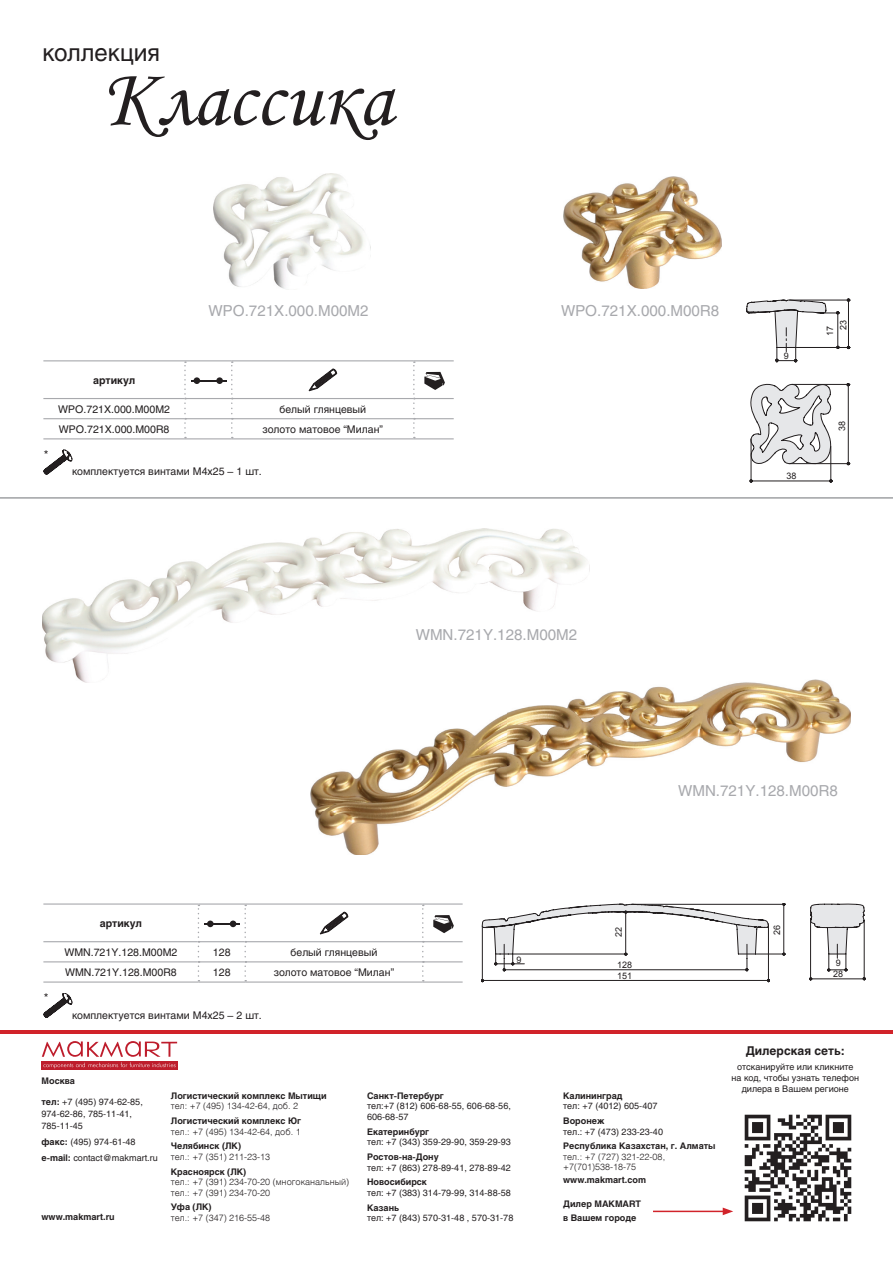
<style>
.page{position:relative;width:893px;height:1263px;background:#fff}
.page>*{position:absolute;margin:0;border:0;box-sizing:border-box;transform-origin:0 0}
.t1{font:24px "Helios";color:#231f20}
.t2{font:15px "Helios";color:#a8a9ad}
.t3{font:700 12px "Helios";color:#231f20}
.t4{font:12px "Helios";color:#231f20}
.t5{font:10.5px "Helios";color:#231f20}
.t6{font:700 10.5px "Helios";color:#231f20}
.t7{font:9px/12px "Helios";color:#231f20}
.t8{font:700 9px/13.5px "Helios";color:#231f20}
.t9{font:300 9px/10.5px "Helios";color:#231f20}
.t10{font:9px/13.4px "Arial";color:#231f20}
.s1{font-weight:700}
</style>
<div class="page">
<svg style="left:109px;top:76px;width:288px;height:64px"></svg>
<img style="left:744px;top:1114px;width:108px;height:108px">
<div style="left:42px;top:1061px;width:136px;height:9px;background:#be1d2c"></div>
<svg style="left:42px;top:1041px;width:135px;height:27px"></svg>
<hr style="left:0;top:1030px;width:893px;height:4px;background:#d1232a">
<hr style="left:653px;top:1210px;width:72px;height:2px;background:#d1232a">
<svg style="left:723px;top:1207px;width:10px;height:8px"></svg>
<img style="left:213px;top:173px;width:158px;height:116px">
<img style="left:564px;top:176px;width:157px;height:113px">
<hr style="left:43px;top:360px;width:142px;height:1px;background:#a8a9ad">
<hr style="left:185px;top:360px;width:47px;height:1px;background:#a8a9ad">
<hr style="left:232px;top:360px;width:182px;height:1px;background:#a8a9ad">
<hr style="left:414px;top:360px;width:40px;height:1px;background:#a8a9ad">
<hr style="left:43px;top:398px;width:141px;height:1px;background:#a8a9ad">
<hr style="left:186px;top:398px;width:45px;height:1px;background:#a8a9ad">
<hr style="left:233px;top:398px;width:180px;height:1px;background:#a8a9ad">
<hr style="left:415px;top:398px;width:39px;height:1px;background:#a8a9ad">
<hr style="left:43px;top:418px;width:141px;height:1px;background:#a8a9ad">
<hr style="left:43px;top:438px;width:142px;height:1px;background:#a8a9ad">
<hr style="left:186px;top:418px;width:45px;height:1px;background:#a8a9ad">
<hr style="left:185px;top:438px;width:47px;height:1px;background:#a8a9ad">
<hr style="left:233px;top:418px;width:180px;height:1px;background:#a8a9ad">
<hr style="left:415px;top:418px;width:39px;height:1px;background:#a8a9ad">
<hr style="left:232px;top:438px;width:182px;height:1px;background:#a8a9ad">
<hr style="left:414px;top:438px;width:40px;height:1px;background:#a8a9ad">
<svg style="left:184px;top:361px;width:2px;height:77px"></svg>
<svg style="left:231px;top:361px;width:2px;height:77px"></svg>
<svg style="left:413px;top:361px;width:2px;height:77px"></svg>
<div style="left:216px;top:377px;width:7px;height:7px;background:#231f20;border-radius:50%"></div>
<div style="left:194px;top:377px;width:6px;height:7px;background:#231f20;border-radius:50%"></div>
<hr style="left:191px;top:380px;width:35px;height:1px;background:#231f20">
<svg style="left:309px;top:369px;width:28px;height:22px"></svg>
<svg style="left:424px;top:372px;width:21px;height:18px"></svg>
<svg style="left:44px;top:450px;width:28px;height:25px"></svg>
<hr style="left:0;top:497px;width:893px;height:1px;background:#808285">
<img style="left:42px;top:535px;width:298px;height:147px">
<img style="left:340px;top:529px;width:247px;height:82px">
<img style="left:311px;top:713px;width:196px;height:98px">
<img style="left:507px;top:686px;width:197px;height:101px">
<img style="left:704px;top:680px;width:147px;height:83px">
<img style="left:315px;top:811px;width:116px;height:44px">
<img style="left:311px;top:680px;width:29px;height:2px">
<hr style="left:43px;top:903px;width:155px;height:2px;background:#a8a9ad">
<hr style="left:198px;top:903px;width:47px;height:2px;background:#a8a9ad">
<hr style="left:245px;top:903px;width:178px;height:2px;background:#a8a9ad">
<hr style="left:423px;top:903px;width:40px;height:2px;background:#a8a9ad">
<hr style="left:43px;top:941px;width:155px;height:1px;background:#a8a9ad">
<hr style="left:199px;top:941px;width:45px;height:1px;background:#a8a9ad">
<hr style="left:246px;top:941px;width:176px;height:1px;background:#a8a9ad">
<hr style="left:423px;top:941px;width:40px;height:1px;background:#a8a9ad">
<hr style="left:43px;top:961px;width:155px;height:1px;background:#a8a9ad">
<hr style="left:43px;top:981px;width:155px;height:2px;background:#a8a9ad">
<hr style="left:199px;top:961px;width:45px;height:1px;background:#a8a9ad">
<hr style="left:198px;top:981px;width:47px;height:2px;background:#a8a9ad">
<hr style="left:246px;top:961px;width:176px;height:1px;background:#a8a9ad">
<hr style="left:423px;top:961px;width:40px;height:1px;background:#a8a9ad">
<hr style="left:245px;top:981px;width:178px;height:2px;background:#a8a9ad">
<hr style="left:423px;top:981px;width:40px;height:2px;background:#a8a9ad">
<svg style="left:198px;top:905px;width:1px;height:76px"></svg>
<svg style="left:244px;top:905px;width:2px;height:76px"></svg>
<svg style="left:422px;top:905px;width:2px;height:76px"></svg>
<div style="left:230px;top:920px;width:6px;height:7px;background:#231f20;border-radius:50%"></div>
<div style="left:207px;top:920px;width:7px;height:7px;background:#231f20;border-radius:50%"></div>
<hr style="left:205px;top:923px;width:35px;height:1px;background:#231f20">
<svg style="left:320px;top:912px;width:28px;height:22px"></svg>
<svg style="left:433px;top:915px;width:21px;height:18px"></svg>
<svg style="left:44px;top:993px;width:28px;height:25px"></svg>
<hr style="left:789px;top:300px;width:61px;height:1px;background:#231f20">
<hr style="left:789px;top:347px;width:61px;height:1px;background:#231f20">
<hr style="left:848px;top:300px;width:1px;height:47px;background:#231f20">
<hr style="left:792px;top:384px;width:58px;height:1px;background:#231f20">
<hr style="left:790px;top:463px;width:60px;height:1px;background:#231f20">
<hr style="left:848px;top:384px;width:1px;height:80px;background:#231f20">
<hr style="left:751px;top:439px;width:1px;height:44px;background:#231f20">
<hr style="left:830px;top:446px;width:1px;height:37px;background:#231f20">
<hr style="left:751px;top:481px;width:80px;height:1px;background:#231f20">
<svg style="left:749px;top:478px;width:4px;height:5px"></svg>
<svg style="left:846px;top:461px;width:4px;height:5px"></svg>
<svg style="left:746px;top:299px;width:94px;height:166px"></svg>
<svg style="left:481px;top:903px;width:385px;height:79px"></svg>
<h1 class="t1" style="left:43px;top:38px;width:119px">коллекция</h1>
<h2 class="t2" style="left:209px;top:302px;width:161px">WPO.721X.000.M00M2</h2>
<h2 class="t2" style="left:561px;top:302px;width:160px">WPO.721X.000.M00R8</h2>
<h3 class="t4" style="left:44px;top:448px;width:6px">*</h3>
<p class="t6" style="left:93px;top:374px;width:44px">артикул</p>
<p class="t5" style="left:58px;top:403px;width:113px">WPO.721X.000.M00M2</p>
<p class="t5" style="left:279px;top:403px;width:88px">белый глянцевый</p>
<p class="t5" style="left:59px;top:423px;width:112px">WPO.721X.000.M00R8</p>
<p class="t5" style="left:263px;top:423px;width:122px">золото матовое “Милан”</p>
<p class="t5" style="left:72px;top:465px;width:191px">комплектуется винтами М4х25 – 1 шт.</p>
<h2 class="t2" style="left:416px;top:626px;width:163px">WMN.721Y.128.M00M2</h2>
<p class="t10" style="left:784px;top:349px;width:7px">9</p>
<p class="t10" style="left:786px;top:469px;width:12px">38</p>
<p class="t10" style="left:823px;top:330px;width:12px;text-indent:-6px;rotate:-90deg">17<br>23</p>
<p class="t10" style="left:835px;top:431px;width:12px;rotate:-90deg">38</p>
<h2 class="t2" style="left:678px;top:782px;width:161px">WMN.721Y.128.M00R8</h2>
<h3 class="t4" style="left:44px;top:991px;width:6px">*</h3>
<p class="t6" style="left:100px;top:917px;width:44px">артикул</p>
<p class="t5" style="left:64px;top:946px;width:115px">WMN.721Y.128.M00M2</p>
<p class="t5" style="left:213px;top:946px;width:19px">128</p>
<p class="t5" style="left:291px;top:946px;width:88px">белый глянцевый</p>
<p class="t5" style="left:65px;top:966px;width:113px">WMN.721Y.128.M00R8</p>
<p class="t5" style="left:213px;top:966px;width:19px">128</p>
<p class="t5" style="left:274px;top:966px;width:122px">золото матовое “Милан”</p>
<p class="t5" style="left:72px;top:1009px;width:191px">комплектуется винтами М4х25 – 2 шт.</p>
<p class="t10" style="left:517px;top:953px;width:7px">9</p>
<p class="t8" style="left:42px;top:1074px;width:35px">Москва</p>
<p class="t7" style="left:42px;top:1096px;width:103px"><span class="s1">тел:</span> +7 (495) 974-62-85,<br>974-62-86, 785-11-41,<br>785-11-45</p>
<p class="t7" style="left:42px;top:1134px;width:118px;line-height:16.2px"><span class="s1">факс:</span> (495) 974-61-48 <span class="s1">e-mail:</span> contact@makmart.ru</p>
<p class="t8" style="left:42px;top:1210px;width:75px">www.makmart.ru</p>
<p class="t8" style="left:171px;top:1089px;width:157px">Логистический комплекс Мытищи</p>
<p class="t9" style="left:171px;top:1101px;width:129px">тел: +7 (495) 134-42-64, доб. 2</p>
<p class="t8" style="left:171px;top:1114px;width:132px">Логистический комплекс Юг</p>
<p class="t9" style="left:171px;top:1126px;width:131px">тел.: +7 (495) 134-42-64, доб. 1</p>
<p class="t8" style="left:171px;top:1139px;width:72px">Челябинск (ЛК)</p>
<p class="t9" style="left:171px;top:1151px;width:101px">тел.: +7 (351) 211-23-13</p>
<p class="t8" style="left:171px;top:1165px;width:77px">Красноярск (ЛК)</p>
<p class="t9" style="left:171px;top:1176px;width:180px">тел.: +7 (391) 234-70-20 (многоканальный) тел.: +7 (391) 234-70-20</p>
<p class="t8" style="left:171px;top:1200px;width:42px">Уфа (ЛК)</p>
<p class="t9" style="left:171px;top:1212px;width:101px">тел.: +7 (347) 216-55-48</p>
<p class="t8" style="left:367px;top:1089px;width:78px">Санкт-Петербург</p>
<p class="t7" style="left:367px;top:1101px;width:145px;line-height:10.5px">тел:+7 (812) 606-68-55, 606-68-56,<br>606-68-57</p>
<p class="t8" style="left:367px;top:1125px;width:64px">Екатеринбург</p>
<p class="t7" style="left:367px;top:1136px;width:145px">тел: +7 (343) 359-29-90, 359-29-93</p>
<p class="t8" style="left:367px;top:1150px;width:73px">Ростов-на-Дону</p>
<p class="t7" style="left:367px;top:1161px;width:145px">тел: +7 (863) 278-89-41, 278-89-42</p>
<p class="t8" style="left:367px;top:1175px;width:61px">Новосибирск</p>
<p class="t7" style="left:367px;top:1186px;width:145px">тел: +7 (383) 314-79-99, 314-88-58</p>
<p class="t8" style="left:367px;top:1200px;width:34px">Казань</p>
<p class="t7" style="left:367px;top:1212px;width:148px">тел: +7 (843) 570-31-48 , 570-31-78</p>
<p class="t10" style="left:612px;top:937px;width:12px;rotate:-90deg">22</p>
<p class="t10" style="left:770px;top:935px;width:12px;rotate:-90deg">26</p>
<p class="t10" style="left:617px;top:969px;width:17px">151</p>
<p class="t10" style="left:617px;top:958px;width:17px">128</p>
<p class="t10" style="left:833px;top:957px;width:12px;line-height:11.4px">9<br>28</p>
<p class="t8" style="left:563px;top:1089px;width:61px">Калининград</p>
<p class="t7" style="left:563px;top:1100px;width:96px">тел: +7 (4012) 605-407</p>
<p class="t8" style="left:563px;top:1114px;width:43px">Воронеж</p>
<p class="t7" style="left:563px;top:1125px;width:101px">тел.: +7 (473) 233-23-40</p>
<p class="t8" style="left:563px;top:1139px;width:154px">Республика Казахстан, г. Алматы</p>
<p class="t9" style="left:563px;top:1151px;width:103px">тел.: +7 (727) 321-22-08, +7(701)538-18-75</p>
<p class="t8" style="left:563px;top:1173px;width:84px">www.makmart.com</p>
<p class="t8" style="left:563px;top:1197px;width:79px">Дилер MAKMART в Вашем городе</p>
<h3 class="t3" style="left:746px;top:1044px;width:101px">Дилерская сеть:</h3>
<p class="t7" style="left:732px;top:1061px;width:129px;line-height:10.8px;text-align:center">отсканируйте или кликните на код, чтобы узнать телефон дилера в Вашем регионе</p>
</div>
